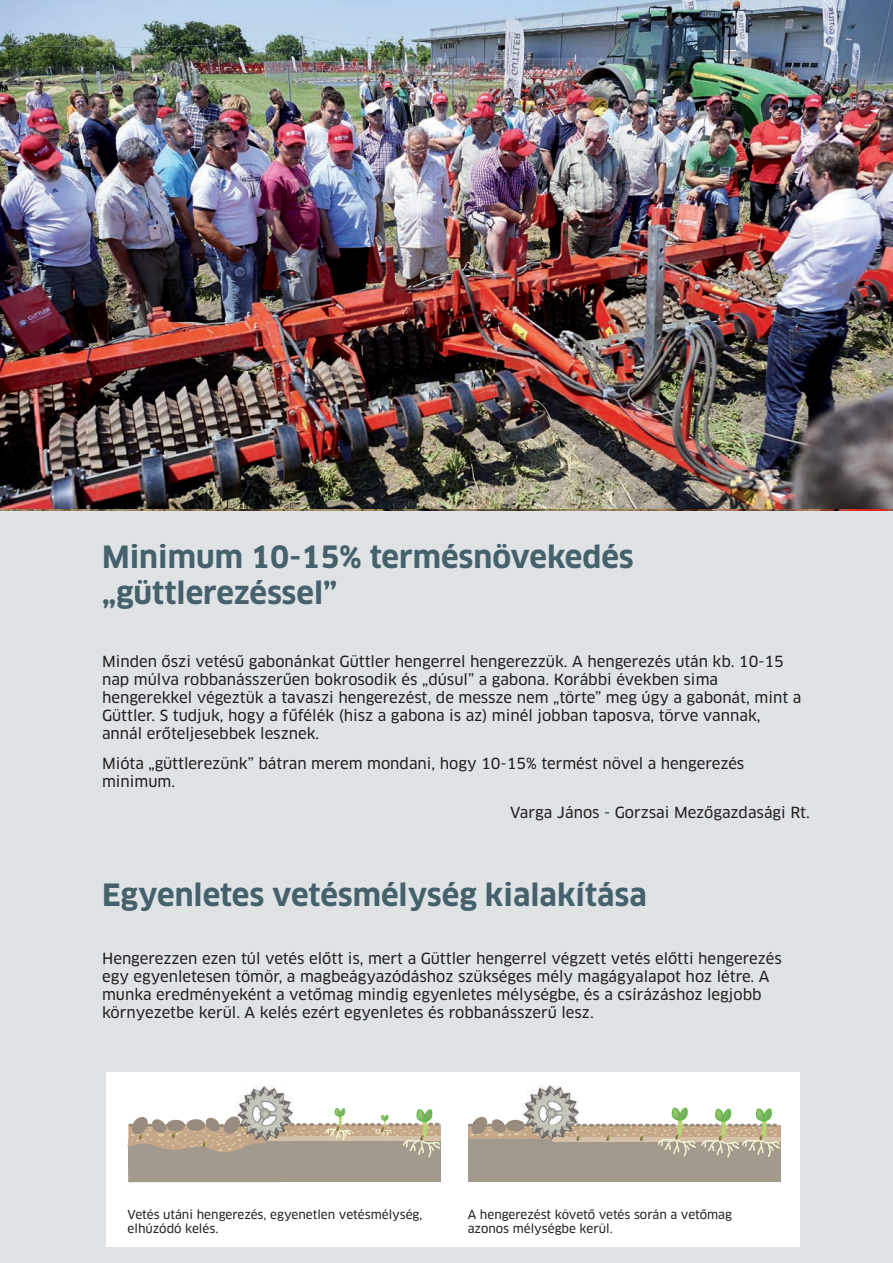
<style>
.page{position:relative;width:893px;height:1263px;background:#fff}
.page>*{position:absolute;margin:0;border:0;box-sizing:border-box;transform-origin:0 0}
.t1{font:700 30px/36px "Clan Pro";color:#45616b}
.t2{font:15px/18px "Clan Pro News";color:#231f20}
.t3{font:12px/14.4px "Clan Pro News";color:#231f20}
</style>
<div class="page">
<div style="left:0;top:500px;width:893px;height:763px;background:#e0e3e6"></div>
<div style="left:106px;top:1072px;width:693px;height:175px;background:#fff"></div>
<div style="left:468px;top:1139px;width:153px;height:43px;background:#a29a8d"></div>
<div style="left:620px;top:1139px;width:161px;height:43px;background:#a29a8d"></div>
<hr style="left:620px;top:1137px;width:161px;height:4px;background:#d5c0a8">
<img style="left:522px;top:1085px;width:55px;height:22px">
<svg style="left:468px;top:1107px;width:312px;height:50px"></svg>
<img style="left:236px;top:1086px;width:57px;height:22px">
<svg style="left:128px;top:1108px;width:313px;height:74px;background:#b8ae9e"></svg>
<img style="left:247px;top:1091px;width:36px;height:35px">
<img style="left:0;top:0;width:893px;height:508px">
<h1 class="t1" style="left:102px;top:539px;width:533px">Minimum 10-15% termésnövekedés „güttlerezéssel”</h1>
<p class="t2" style="left:102px;top:652px;width:701px">Minden őszi vetésű gabonánkat Güttler hengerrel hengerezzük. A hengerezés után kb. 10-15 nap múlva robbanásszerűen bokrosodik és „dúsul” a gabona. Korábbi években sima hengerekkel végeztük a tavaszi hengerezést, de messze nem „törte” meg úgy a gabonát, mint a Güttler. S tudjuk, hogy a fűfélék (hisz a gabona is az) minél jobban taposva, törve vannak, annál erőteljesebbek lesznek.</p>
<p class="t2" style="left:102px;top:755px;width:644px">Mióta „güttlerezünk” bátran merem mondani, hogy 10-15% termést növel a hengerezés minimum.</p>
<p class="t2" style="left:510px;top:804px;width:302px">Varga János - Gorzsai Mezőgazdasági Rt.</p>
<h1 class="t1" style="left:102px;top:877px;width:546px">Egyenletes vetésmélység kialakítása</h1>
<p class="t2" style="left:102px;top:950px;width:681px">Hengerezzen ezen túl vetés előtt is, mert a Güttler hengerrel végzett vetés előtti hengerezés egy egyenletesen tömör, a magbeágyazódáshoz szükséges mély magágyalapot hoz létre. A munka eredményeként a vetőmag mindig egyenletes mélységbe, és a csírázáshoz legjobb környezetbe kerül. A kelés ezért egyenletes és robbanásszerű lesz.</p>
<p class="t3" style="left:128px;top:1207px;width:296px">Vetés utáni hengerezés, egyenetlen vetésmélység, elhúzódó kelés.</p>
<p class="t3" style="left:468px;top:1207px;width:266px">A hengerezést követő vetés során a vetőmag azonos mélységbe kerül.</p>
</div>
